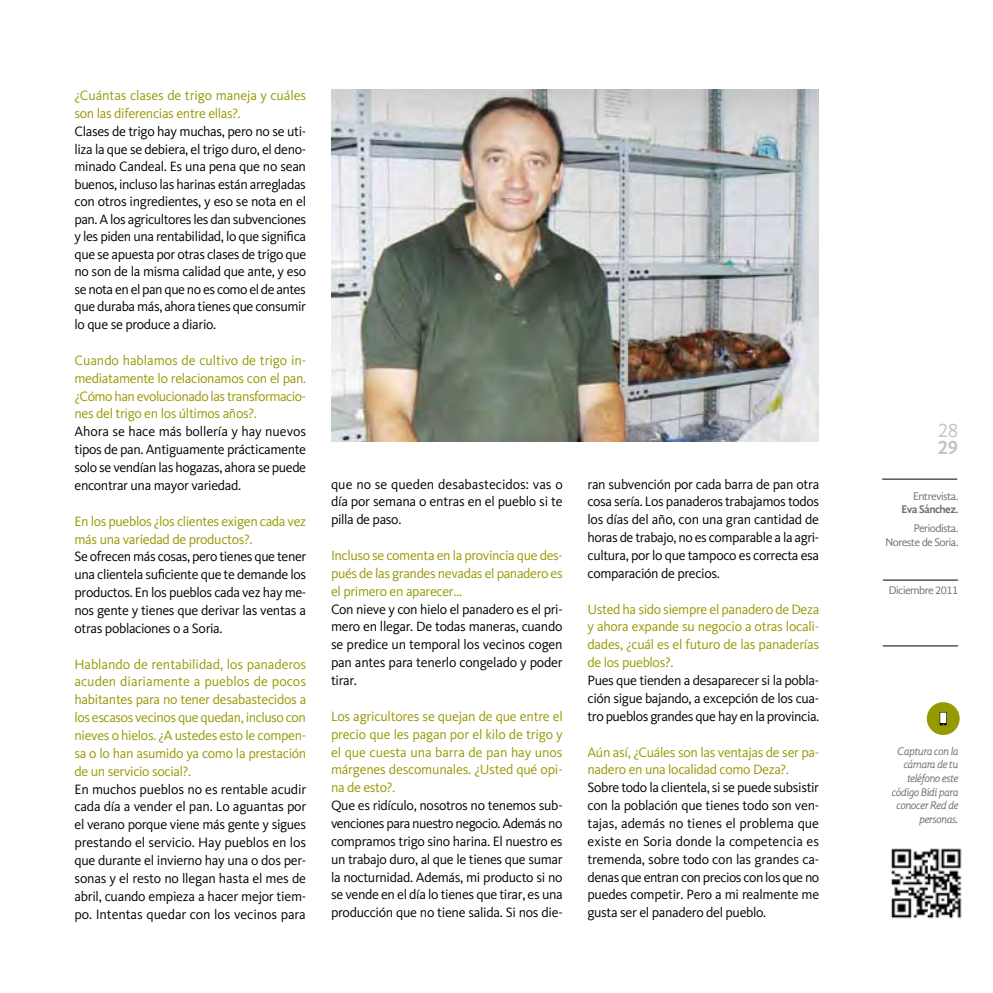
<style>
.page{position:relative;width:993px;height:993px;background:#fff}
.page>*{position:absolute;margin:0;border:0;box-sizing:border-box;transform-origin:0 0}
.t1{font:20.12px "Gandhi Sans";color:#c4c5c6}
.t2{font:700 20.12px "Gandhi Sans";color:#c4c5c6}
.t3{font:14px/17.8px "Kievit OT";letter-spacing:-.025em;color:#000;text-align:justify}
.t4{font:14px/17.8px "Kievit OT";letter-spacing:-.025em;color:#959a00;text-align:justify}
.t5{font:italic 11.38px/13.7px "Gandhi Sans";letter-spacing:-.06em;color:#707172;text-align:right}
.t6{font:11.38px/13.7px "Gandhi Sans";letter-spacing:-.05em;color:#707172;text-align:right}
.t7{font:700 11.38px "Gandhi Sans";letter-spacing:-.05em;color:#707172}
</style>
<div class="page">
<img style="left:331px;top:89px;width:487px;height:352px">
<img style="left:891px;top:848px;width:71px;height:70px">
<div style="left:926px;top:702px;width:33px;height:32px;background:#959a00;border-radius:50%"></div>
<svg style="left:939px;top:711px;width:7px;height:14px"></svg>
<svg style="left:939px;top:712px;width:6px;height:10px"></svg>
<hr style="left:882px;top:579px;width:75px;height:1px;background:#000">
<hr style="left:882px;top:645px;width:75px;height:1px;background:#000">
<hr style="left:881px;top:478px;width:75px;height:1px;background:#000">
<p class="t4" style="left:74px;top:86px;width:233px">¿Cuántas clases de trigo maneja y cuáles son las diferencias entre ellas?.</p>
<p class="t3" style="left:74px;top:122px;width:233px">Clases de trigo hay muchas, pero no se uti&shy;liza la que se debiera, el trigo duro, el deno&shy;minado Candeal. Es una pena que no sean buenos, incluso las harinas están arregladas con otros ingredientes, y eso se nota en el pan. A los agricultores les dan subvenciones y les piden una rentabilidad, lo que significa que se apuesta por otras clases de trigo que no son de la misma calidad que ante, y eso se nota en el pan que no es como el de antes que duraba más, ahora tienes que consumir lo que se produce a diario.</p>
<p class="t4" style="left:74px;top:351px;width:233px">Cuando hablamos de cultivo de trigo in&shy;mediatamente lo relacionamos con el pan. ¿Cómo han evolucionado las transformacio&shy;nes del trigo en los últimos años?.</p>
<p class="t3" style="left:74px;top:422px;width:233px">Ahora se hace más bollería y hay nuevos tipos de pan. Antiguamente prácticamente solo se vendían las hogazas, ahora se puede encontrar una mayor variedad.</p>
<p class="t4" style="left:74px;top:511px;width:233px">En los pueblos ¿los clientes exigen cada vez más una variedad de productos?.</p>
<p class="t3" style="left:74px;top:547px;width:233px">Se ofrecen más cosas, pero tienes que tener una clientela suficiente que te demande los productos. En los pueblos cada vez hay me&shy;nos gente y tienes que derivar las ventas a otras poblaciones o a Soria.</p>
<p class="t4" style="left:74px;top:654px;width:233px">Hablando de rentabilidad, los panaderos acuden diariamente a pueblos de pocos habitantes para no tener desabastecidos a los escasos vecinos que quedan, incluso con nieves o hielos. ¿A ustedes esto le compen&shy;sa o lo han asumido ya como la prestación de un servicio social?.</p>
<p class="t3" style="left:74px;top:779px;width:233px">En muchos pueblos no es rentable acudir cada día a vender el pan. Lo aguantas por el verano porque viene más gente y sigues prestando el servicio. Hay pueblos en los que durante el invierno hay una o dos per&shy;sonas y el resto no llegan hasta el mes de abril, cuando empieza a hacer mejor tiem&shy;po. Intentas quedar con los vecinos para</p>
<p class="t3" style="left:331px;top:474px;width:233px">que no se queden desabastecidos: vas o día por semana o entras en el pueblo si te pilla de paso.</p>
<p class="t4" style="left:331px;top:546px;width:233px">Incluso se comenta en la provincia que des&shy;pués de las grandes nevadas el panadero es el primero en aparecer…</p>
<p class="t3" style="left:331px;top:599px;width:233px">Con nieve y con hielo el panadero es el pri&shy;mero en llegar. De todas maneras, cuando se predice un temporal los vecinos cogen pan antes para tenerlo congelado y poder tirar.</p>
<p class="t4" style="left:331px;top:706px;width:233px">Los agricultores se quejan de que entre el precio que les pagan por el kilo de trigo y el que cuesta una barra de pan hay unos márgenes descomunales. ¿Usted qué opi&shy;na de esto?.</p>
<p class="t3" style="left:331px;top:796px;width:233px">Que es ridículo, nosotros no tenemos sub&shy;venciones para nuestro negocio. Además no compramos trigo sino harina. El nuestro es un trabajo duro, al que le tienes que sumar la nocturnidad. Además, mi producto si no se vende en el día lo tienes que tirar, es una producción que no tiene salida. Si nos die-</p>
<p class="t3" style="left:587px;top:474px;width:233px">ran subvención por cada barra de pan otra cosa sería. Los panaderos trabajamos todos los días del año, con una gran cantidad de horas de trabajo, no es comparable a la agri&shy;cultura, por lo que tampoco es correcta esa comparación de precios.</p>
<p class="t4" style="left:587px;top:599px;width:233px">Usted ha sido siempre el panadero de Deza y ahora expande su negocio a otras locali&shy;dades, ¿cuál es el futuro de las panaderías de los pueblos?.</p>
<p class="t3" style="left:587px;top:671px;width:233px">Pues que tienden a desaparecer si la pobla&shy;ción sigue bajando, a excepción de los cua&shy;tro pueblos grandes que hay en la provincia.</p>
<p class="t4" style="left:587px;top:742px;width:233px">Aún así, ¿Cuáles son las ventajas de ser pa&shy;nadero en una localidad como Deza?.</p>
<p class="t3" style="left:587px;top:778px;width:233px">Sobre todo la clientela, si se puede subsistir con la población que tienes todo son ven&shy;tajas, además no tienes el problema que existe en Soria donde la competencia es tremenda, sobre todo con las grandes ca&shy;denas que entran con precios con los que no puedes competir. Pero a mi realmente me gusta ser el panadero del pueblo.</p>
<h1 class="t1" style="left:937px;top:419px;width:23px">28</h1>
<h1 class="t2" style="left:937px;top:436px;width:23px">29</h1>
<p class="t6" style="left:912px;top:489px;width:47px">Entrevista.</p>
<p class="t7" style="left:901px;top:503px;width:59px">Eva Sánchez.</p>
<p class="t6" style="left:885px;top:521px;width:75px">Periodista.<br>Noreste de Soria.</p>
<p class="t6" style="left:888px;top:583px;width:71px">Diciembre 2011</p>
<p class="t5" style="left:891px;top:743px;width:68px">Captura con la cámara de tu teléfono este código Bidi para conocer Red de personas.</p>
</div>
